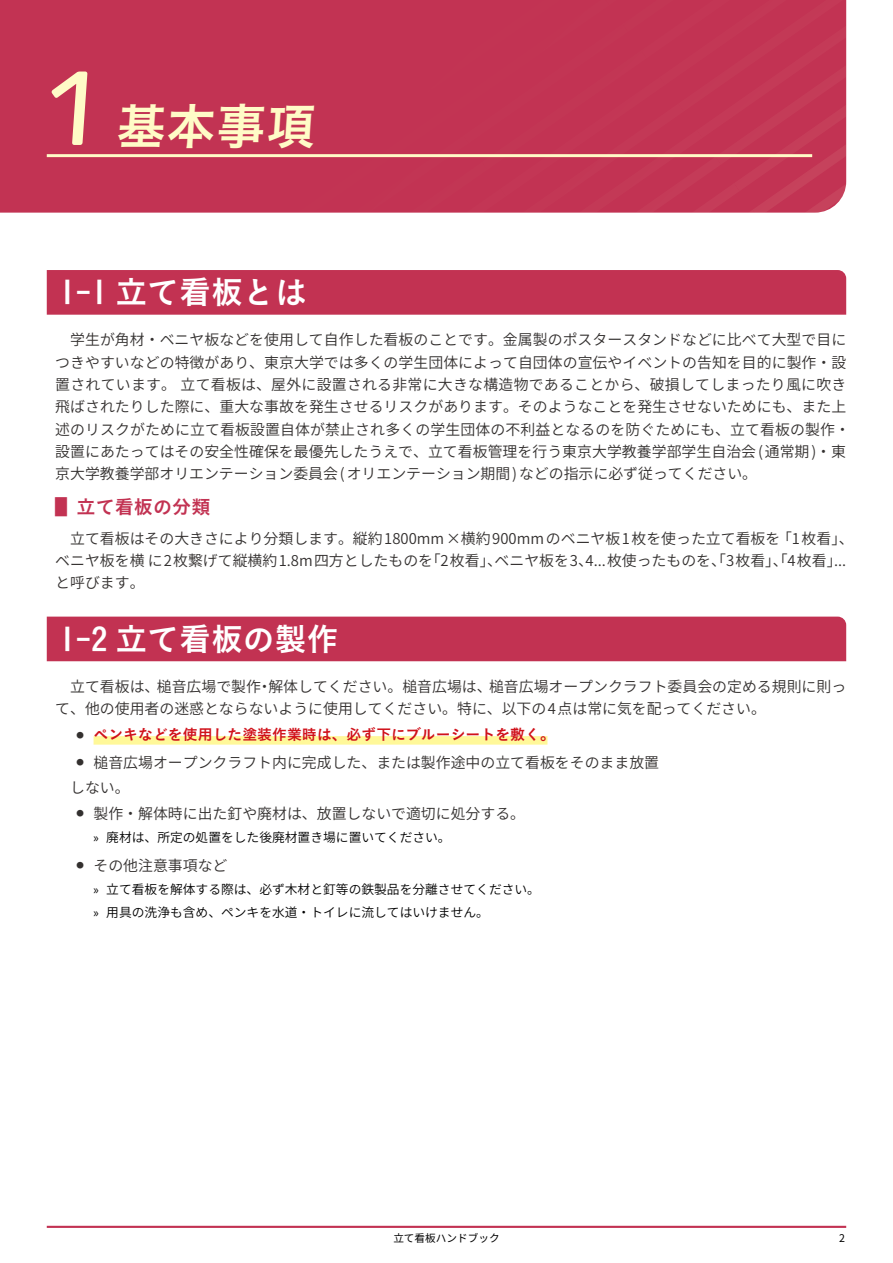
<style>
.page{position:relative;width:893px;height:1263px;background:#fff}
.page>*{position:absolute;margin:0;border:0;box-sizing:border-box;transform-origin:0 0}
.t1{font:49.95px "Koburina Go Std N W6";color:#fffbc7}
.t2{font:31.95px "Koburina Go Std N W6";color:#fff}
.t3{font:19.2px "Koburina Go Std N W6";color:#c23252}
.t4{font:14.85px/22.4px "Source Han Sans JP";color:#33302f}
.t5{font:14.85px "Koburina Go Std N W6";color:#d0121b}
.t6{font:12.75px/23px "Source Han Sans JP";color:#000}
.t7{font:10.65px "Source Han Sans JP";color:#000}
.s1{font-family:"Rubik";font-size:104.85px}
.s2{font-family:"Myriad Pro"}
</style>
<div class="page">
<hr style="left:47px;top:1226px;width:799px;height:2px;background:#c23252">
<div style="left:0;top:0;width:846px;height:213px;background:#c23353"></div>
<hr style="left:47px;top:154px;width:765px;height:3px;background:#fffbc7">
<div style="left:47px;top:270px;width:799px;height:45px;background:#c23252"></div>
<div style="left:47px;top:617px;width:799px;height:44px;background:#c23252"></div>
<div style="left:94px;top:736px;width:453px;height:9px;background:#fff899"></div>
<h1 class="t1" style="left:45px;top:88px;width:277px"><span class="s1">1</span> 基本事項</h1>
<h2 class="t2" style="left:60px;top:268px;width:249px">1-1 立て看板とは</h2>
<p class="t4" style="left:55px;top:329px;width:796px;text-indent:15px">学生が角材・ベニヤ板などを使用して自作した看板のことです。金属製のポスタースタンドなどに比べて大型で目につきやすいなどの特徴があり、東京大学では多くの学生団体によって自団体の宣伝やイベントの告知を目的に製作・設置されています。 立て看板は、屋外に設置される非常に大きな構造物であることから、破損してしまったり風に吹き飛ばされたりした際に、重大な事故を発生させるリスクがあります。そのようなことを発生させないためにも、また上述のリスクがために立て看板設置自体が禁止され多くの学生団体の不利益となるのを防ぐためにも、立て看板の製作・設置にあたってはその安全性確保を最優先したうえで、立て看板管理を行う東京大学教養学部学生自治会 ( 通常期 )・東京大学教養学部オリエンテーション委員会 ( オリエンテーション期間 ) などの指示に必ず従ってください。</p>
<p class="t3" style="left:55px;top:492px;width:157px">▋立て看板の分類</p>
<p class="t4" style="left:55px;top:527px;width:800px;text-indent:15px">立て看板はその大きさにより分類します。縦約1800mm ×横約900mm のベニヤ板1枚を使った立て看板を「1枚看」、ベニヤ板を横 に2枚繋げて縦横約1.8m四方としたものを「2枚看」、ベニヤ板を3、4...枚使ったものを、「3枚看」、「4枚看」...と呼びます。</p>
<h2 class="t2" style="left:60px;top:614px;width:281px">1-2 立て看板の製作</h2>
<p class="t4" style="left:55px;top:676px;width:792px;text-indent:15px">立て看板は、槌音広場で製作・解体してください。槌音広場は、槌音広場オープンクラフト委員会の定める規則に則って、他の使用者の迷惑とならないように使用してください。特に、以下の4点は常に気を配ってください。</p>
<p class="t5" style="left:77px;top:723px;width:480px"><sup>●</sup> ペンキなどを使用した塗装作業時は、必ず下にブルーシートを敷く。</p>
<p class="t4" style="left:70px;top:750px;width:590px;line-height:25px;text-indent:6px"><sup>●</sup> 槌音広場オープンクラフト内に完成した、または製作途中の立て看板をそのまま放置しない。</p>
<p class="t4" style="left:77px;top:803px;width:450px"><sup>●</sup> 製作・解体時に出た釘や廃材は、放置しないで適切に処分する。</p>
<p class="t6" style="left:94px;top:827px;width:359px"><span class="s2">»</span> 廃材は、所定の処置をした後廃材置き場に置いてください。</p>
<p class="t4" style="left:77px;top:855px;width:152px"><sup>●</sup> その他注意事項など</p>
<p class="t6" style="left:94px;top:878px;width:448px"><span class="s2">»</span> 立て看板を解体する際は、必ず木材と釘等の鉄製品を分離させてください。<span class="s2">»</span> 用具の洗浄も含め、ペンキを水道・トイレに流してはいけません。</p>
<p class="t7" style="left:393px;top:1232px;width:108px">立て看板ハンドブック</p>
<p class="t7" style="left:839px;top:1232px;width:7px">2</p>
</div>
